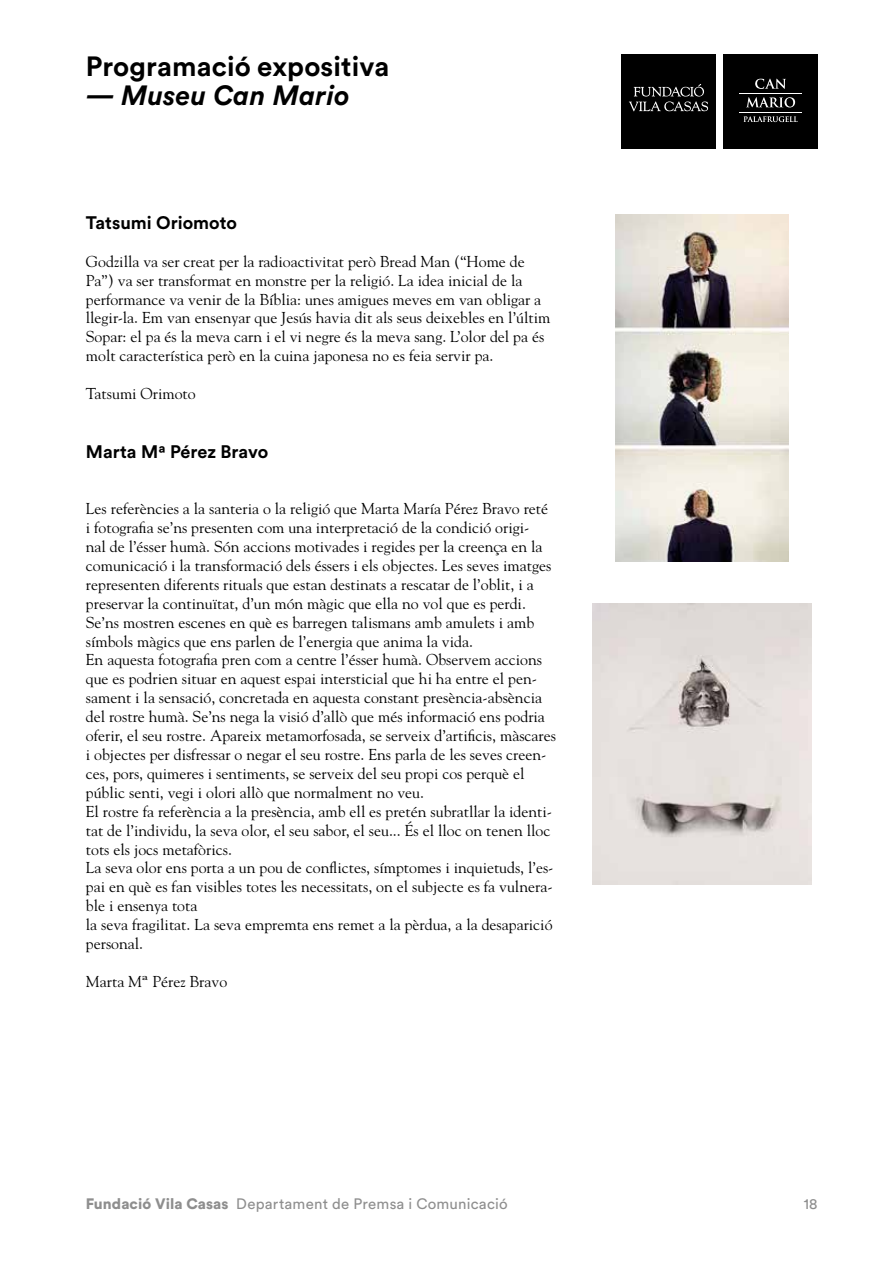
<style>
.page{position:relative;width:893px;height:1263px;background:#fff}
.page>*{position:absolute;margin:0;border:0;box-sizing:border-box;transform-origin:0 0}
.t1{font:700 27.6px "Circular Std";letter-spacing:.005em;color:#000}
.t2{font:italic 700 27.6px "Circular Std";letter-spacing:.005em;color:#000}
.t3{font:700 18px "Circular Std";color:#000}
.t4{font:15.75px/18.9px "Goudy Std";color:#000}
.t5{font:15px "Circular Std";letter-spacing:.015em;color:#8e8e8e}
.s1{font-weight:900}
</style>
<div class="page">
<div style="left:621px;top:54px;width:95px;height:94px;background:#000"></div>
<svg style="left:629px;top:84px;width:79px;height:27px"></svg>
<div style="left:723px;top:54px;width:95px;height:94px;background:#000"></div>
<hr style="left:739px;top:93px;width:63px;height:1px;background:#fff">
<hr style="left:739px;top:112px;width:63px;height:1px;background:#fff">
<svg style="left:755px;top:79px;width:31px;height:10px"></svg>
<svg style="left:746px;top:97px;width:49px;height:10px"></svg>
<svg style="left:743px;top:116px;width:55px;height:6px"></svg>
<img style="left:615px;top:214px;width:174px;height:347px">
<img style="left:592px;top:604px;width:220px;height:280px">
<h1 class="t1" style="left:86px;top:49px;width:305px">Programació expositiva</h1>
<h1 class="t2" style="left:86px;top:78px;width:266px">— Museu Can Mario</h1>
<p class="t3" style="left:86px;top:211px;width:153px">Tatsumi Oriomoto</p>
<p class="t4" style="left:86px;top:252px;width:466px">Godzilla va ser creat per la radioactivitat però Bread Man (“Home de Pa”) va ser transformat en monstre per la religió. La idea inicial de la performance va venir de la Bíblia: unes amigues meves em van obligar a llegir-la. Em van ensenyar que Jesús havia dit als seus deixebles en l’últim Sopar: el pa és la meva carn i el vi negre és la meva sang. L’olor del pa és molt característica però en la cuina japonesa no es feia servir pa.</p>
<p class="t4" style="left:86px;top:384px;width:111px">Tatsumi Orimoto</p>
<p class="t3" style="left:86px;top:440px;width:184px">Marta Mª Pérez Bravo</p>
<p class="t4" style="left:86px;top:499px;width:472px">Les referències a la santeria o la religió que Marta María Pérez Bravo reté i fotografia se’ns presenten com una interpretació de la condició origi-<br>nal de l’ésser humà. Són accions motivades i regides per la creença en la comunicació i la transformació dels éssers i els objectes. Les seves imatges representen diferents rituals que estan destinats a rescatar de l’oblit, i a preservar la continuïtat, d’un món màgic que ella no vol que es perdi.<br>Se’ns mostren escenes en què es barregen talismans amb amulets i amb símbols màgics que ens parlen de l’energia que anima la vida.<br>En aquesta fotografia pren com a centre l’ésser humà. Observem accions que es podrien situar en aquest espai intersticial que hi ha entre el pen&shy;sament i la sensació, concretada en aquesta constant presència-absència del rostre humà. Se’ns nega la visió d’allò que més informació ens podria oferir, el seu rostre. Apareix metamorfosada, se serveix d’artificis, màscares i objectes per disfressar o negar el seu rostre. Ens parla de les seves creen&shy;ces, pors, quimeres i sentiments, se serveix del seu propi cos perquè el públic senti, vegi i olori allò que normalment no veu.<br>El rostre fa referència a la presència, amb ell es pretén subratllar la identi&shy;tat de l’individu, la seva olor, el seu sabor, el seu... És el lloc on tenen lloc tots els jocs metafòrics.<br>La seva olor ens porta a un pou de conflictes, símptomes i inquietuds, l’es&shy;pai en què es fan visibles totes les necessitats, on el subjecte es fa vulnera&shy;ble i ensenya tota<br>la seva fragilitat. La seva empremta ens remet a la pèrdua, a la desaparició personal.</p>
<p class="t4" style="left:86px;top:972px;width:143px">Marta Mª Pérez Bravo</p>
<p class="t5" style="left:86px;top:1194px;width:423px"><span class="s1">Fundació Vila Casas</span> Departament de Premsa i Comunicació</p>
<p class="t5" style="left:804px;top:1194px;width:15px">18</p>
</div>
